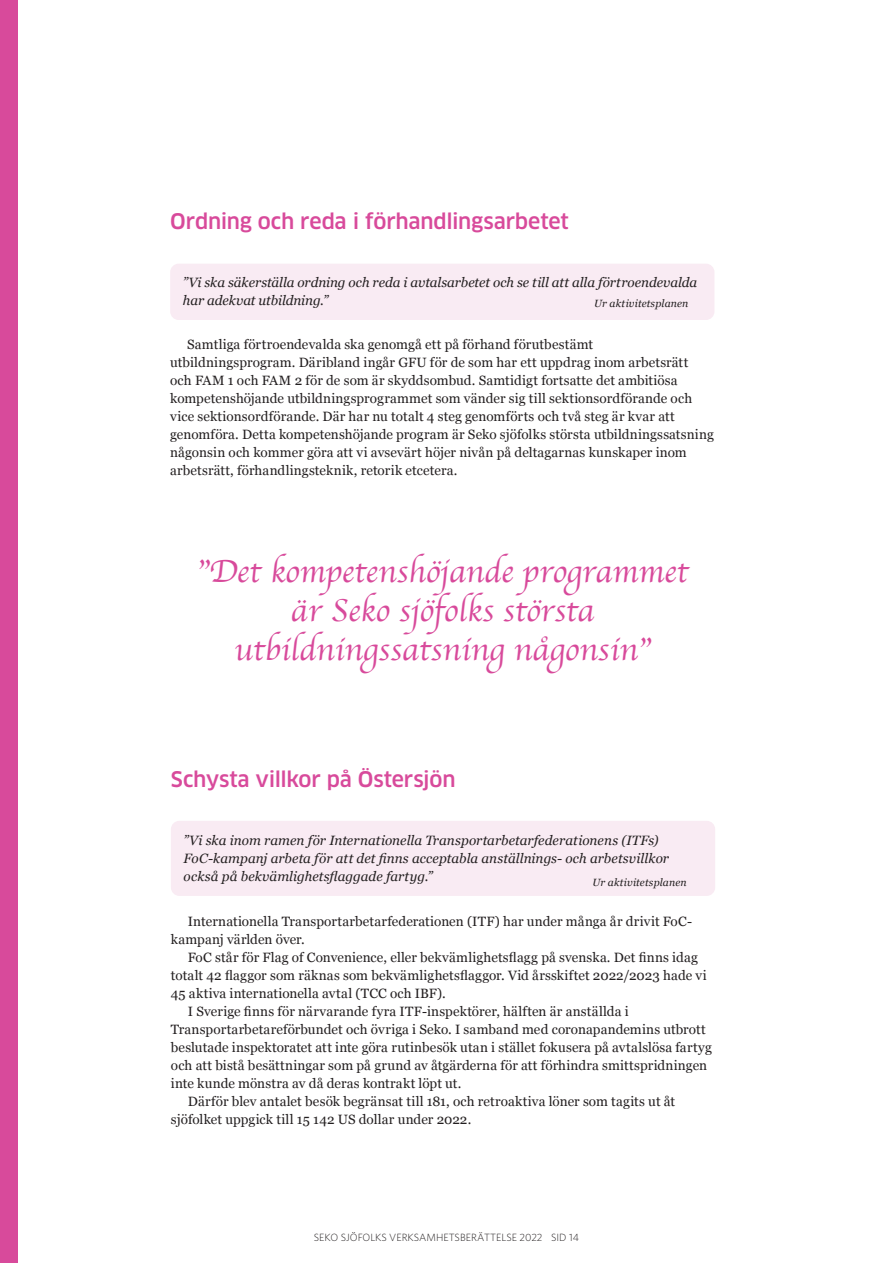
<style>
.page{position:relative;width:893px;height:1263px;background:#fff}
.page>*{position:absolute;margin:0;border:0;box-sizing:border-box;transform-origin:0 0}
.Citat{font:33px/39px "Apple Chancery";color:#d84a9b;text-align:center}
.Underrubrik{font:500 21px "Clan Pro";letter-spacing:-.01em;color:#d84a9b}
.Bröd{font:13.5px/18px "Georgia";letter-spacing:.01em;color:#231f20}
.Bröd-2{font:italic 13.5px/18px "Georgia";color:#231f20}
.t1{font:300 10.5px "Whitney";color:#231f20}
.Bröd-3{font:italic 10.5px "Georgia";letter-spacing:.015em;color:#231f20}
</style>
<div class="page">
<div style="left:0;top:0;width:18px;height:1263px;background:#d84a9b"></div>
<div style="left:171px;top:821px;width:544px;height:75px;background:#f9ebf3;border-radius:9px"></div>
<div style="left:170px;top:264px;width:544px;height:56px;background:#f9ebf3;border-radius:9px"></div>
<p class="Underrubrik" style="left:170px;top:209px;width:400px">Ordning och reda i förhandlingsarbetet</p>
<p class="Bröd-2" style="left:183px;top:272px;width:516px">”Vi ska säkerställa ordning och reda i avtalsarbetet och se till att alla förtroendevalda har adekvat utbildning.”</p>
<p class="Bröd-3" style="left:594px;top:295px;width:96px">Ur aktivitetsplanen</p>
<p class="Bröd" style="left:170px;top:334px;width:545px;text-indent:17px">Samtliga förtroendevalda ska genomgå ett på förhand förutbestämt utbildningsprogram. Däribland ingår GFU för de som har ett uppdrag inom arbetsrätt<br>och FAM 1 och FAM 2 för de som är skyddsombud. Samtidigt fortsatte det ambitiösa kompetenshöjande utbildningsprogrammet som vänder sig till sektionsordförande och vice sektionsordförande. Där har nu totalt 4 steg genomförts och två steg är kvar att genomföra. Detta kompetenshöjande program är Seko sjöfolks största utbildningssatsning någonsin och kommer göra att vi avsevärt höjer nivån på deltagarnas kunskaper inom arbetsrätt, förhandlingsteknik, retorik etcetera.</p>
<p class="Citat" style="left:197px;top:552px;width:493px">”Det kompetenshöjande programmet</p>
<p class="Citat" style="left:234px;top:591px;width:417px">är Seko sjöfolks största utbildningssatsning någonsin”</p>
<p class="Underrubrik" style="left:171px;top:767px;width:286px">Schysta villkor på Östersjön</p>
<p class="Bröd-2" style="left:184px;top:831px;width:487px">”Vi ska inom ramen för Internationella Transportarbetarfederationens (ITFs)<br>FoC-kampanj arbeta för att det finns acceptabla anställnings- och arbetsvillkor också på bekvämlighetsflaggade fartyg.”</p>
<p class="Bröd-3" style="left:593px;top:875px;width:96px">Ur aktivitetsplanen</p>
<p class="Bröd" style="left:171px;top:912px;width:523px;text-indent:17px">Internationella Transportarbetarfederationen (ITF) har under många år drivit FoC&shy;kampanj världen över.</p>
<p class="Bröd" style="left:171px;top:948px;width:537px;text-indent:17px">FoC står för Flag of Convenience, eller bekvämlighetsflagg på svenska. Det finns idag totalt 42 flaggor som räknas som bekvämlighetsflaggor. Vid årsskiftet 2022/2023 hade vi<br>45 aktiva internationella avtal (TCC och IBF).</p>
<p class="Bröd" style="left:171px;top:1002px;width:543px;text-indent:17px">I Sverige finns för närvarande fyra ITF-inspektörer, hälften är anställda i Transportarbetareförbundet och övriga i Seko. I samband med coronapandemins utbrott beslutade inspektoratet att inte göra rutinbesök utan i stället fokusera på avtalslösa fartyg och att bistå besättningar som på grund av åtgärderna för att förhindra smittspridningen inte kunde mönstra av då deras kontrakt löpt ut.</p>
<p class="Bröd" style="left:171px;top:1092px;width:506px;text-indent:17px">Därför blev antalet besök begränsat till 181, och retroaktiva löner som tagits ut åt sjöfolket uppgick till 15 142 US dollar under 2022.</p>
<p class="t1" style="left:314px;top:1231px;width:267px">SEKO SJÖFOLKS VERKSAMHETSBERÄTTELSE 2022 SID 14</p>
</div>
